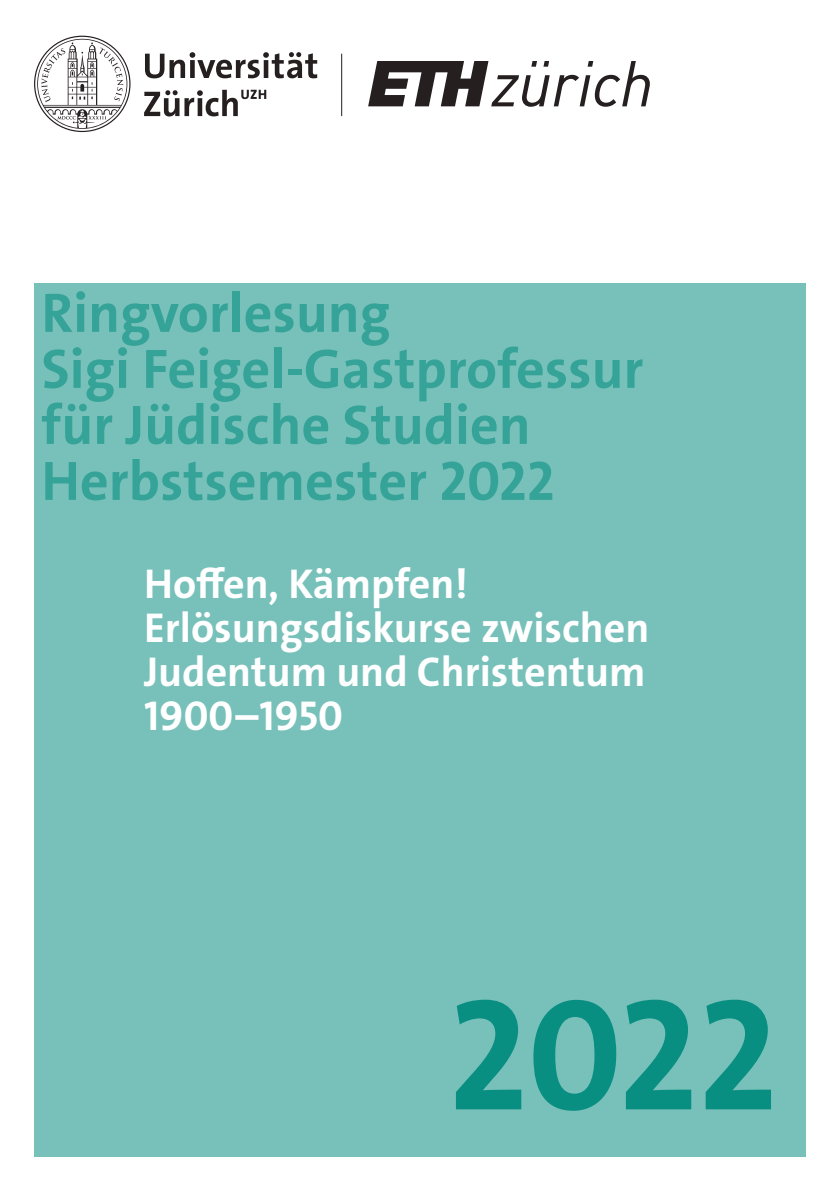
<style>
.page{position:relative;width:840px;height:1191px;background:#fff}
.page>*{position:absolute;margin:0;border:0;box-sizing:border-box;transform-origin:0 0}
.t1{font:160px "The Sans LP7 Bld";color:#098f82}
.t2{font:56px/56px "The Sans LP7 Bld";color:rgb(9 143 130/.6)}
.t3{font:42px/44px "The Sans LP7 Bld";color:#fff}
</style>
<div class="page">
<svg style="left:34px;top:36px;width:283px;height:96px"></svg>
<hr style="left:341px;top:54px;width:1px;height:62px;background:#251f20">
<svg style="left:368px;top:61px;width:281px;height:46px"></svg>
<div style="left:34px;top:283px;width:771px;height:874px;background:#77c1ba"></div>
<p class="t2" style="left:41px;top:290px;width:603px">Ringvorlesung<br>Sigi Feigel-Gastprofessur für Jüdische Studien<br>Herbstsemester 2022</p>
<p class="t3" style="left:144px;top:566px;width:506px">Hoffen, Kämpfen!<br>Erlösungsdiskurse zwischen<br>Judentum und Christentum<br>1900–1950</p>
<h1 class="t1" style="left:447px;top:991px;width:331px">2022</h1>
</div>
